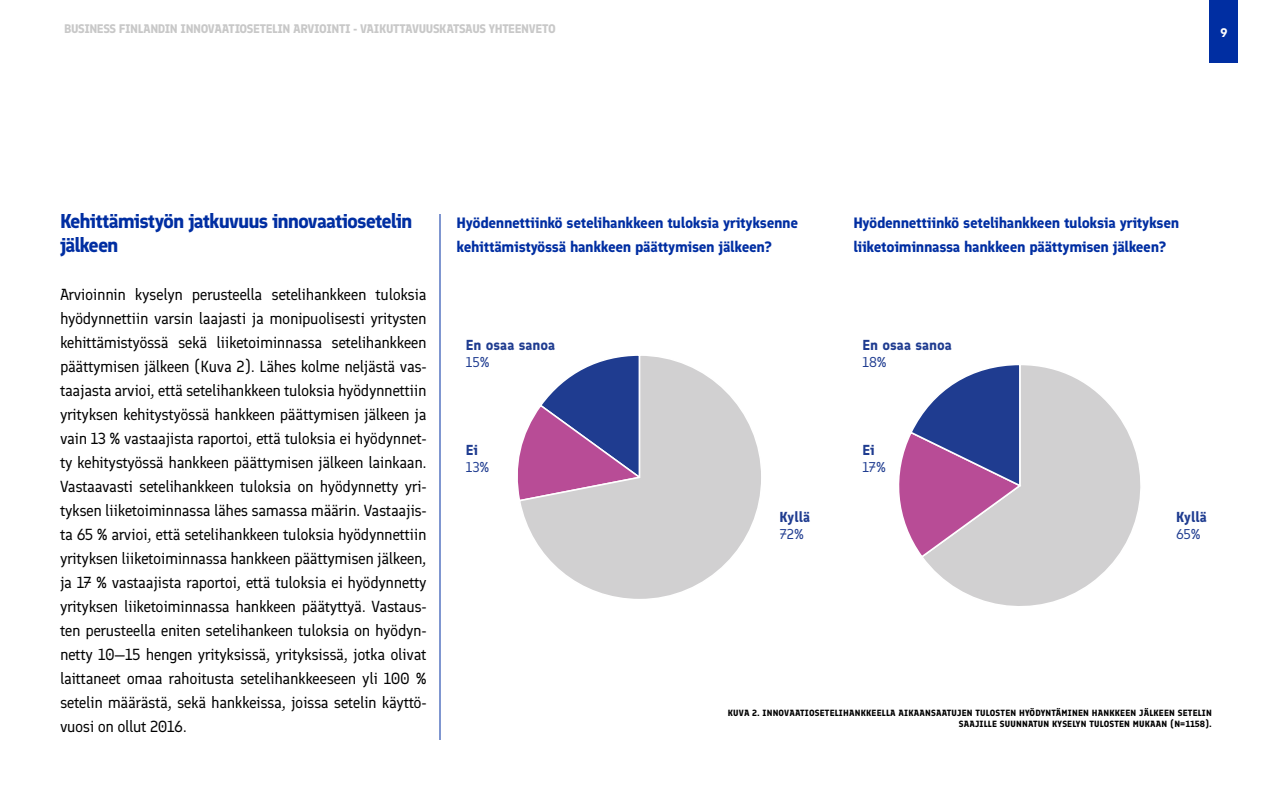
<style>
.page{position:relative;width:1280px;height:800px;background:#fff}
.page>*{position:absolute;margin:0;border:0;box-sizing:border-box;transform-origin:0 0}
.Alaotsikko_2_H4{font:700 20px/24px "Finlandica";letter-spacing:-.055em;color:#002ea2}
.Leipis{font:16px/24px "Finlandica";letter-spacing:-.025em;color:#000;text-align:justify}
.TOC_alaotsikko{font:700 15px/24px "Finlandica";letter-spacing:-.025em;color:#002ea2}
.t1{font:700 14.1px/16.9px "Finlandica";color:#1f3c90}
.t2{font:14.1px/16.9px "Finlandica";color:#1f3c90}
.t3{font:700 12.4px "Finlandica";letter-spacing:-.03em;color:#c8c8c8}
.t4{font:700 12.4px "Finlandica";color:#fff}
.image_text{font:700 9px/11px "Finlandica";letter-spacing:.02em;color:#000;text-align:right}
.s1{font-weight:400}
.s2{font-weight:700}
</style>
<div class="page">
<svg style="left:518px;top:355px;width:243px;height:244px"></svg>
<svg style="left:925px;top:365px;width:216px;height:241px"></svg>
<svg style="left:899px;top:365px;width:123px;height:194px"></svg>
<hr style="left:440px;top:214px;width:1px;height:526px;background:#002ea2">
<div style="left:1210px;top:0;width:28px;height:63px;background:#002ea2"></div>
<p class="t3" style="left:64px;top:21px;width:493px">BUSINESS FINLANDIN INNOVAATIOSETELIN ARVIOINTI - VAIKUTTAVUUSKATSAUS YHTEENVETO</p>
<p class="t4" style="left:1221px;top:25px;width:8px">9</p>
<h4 class="Alaotsikko_2_H4" style="left:60px;top:209px;width:354px">Kehittämistyön jatkuvuus innovaatiosetelin jälkeen</h4>
<p class="Leipis" style="left:60px;top:282px;width:368px">Arvioinnin kyselyn perusteella setelihankkeen tuloksia hyödynnettiin varsin laajasti ja monipuolisesti yritysten kehittämistyössä sekä liiketoiminnassa setelihankkeen päättymisen jälkeen (Kuva 2). Lähes kolme neljästä vas&shy;taajasta arvioi, että setelihankkeen tuloksia hyödynnettiin yrityksen kehitystyössä hankkeen päättymisen jälkeen ja vain 13 % vastaajista raportoi, että tuloksia ei hyödynnet&shy;ty kehitystyössä hankkeen päättymisen jälkeen lainkaan.<br>Vastaavasti setelihankkeen tuloksia on hyödynnetty yri&shy;tyksen liiketoiminnassa lähes samassa määrin. Vastaajis&shy;ta 65 % arvioi, että setelihankkeen tuloksia hyödynnettiin yrityksen liiketoiminnassa hankkeen päättymisen jälkeen, ja 17 % vastaajista raportoi, että tuloksia ei hyödynnetty yrityksen liiketoiminnassa hankkeen päätyttyä. Vastaus&shy;ten perusteella eniten setelihankeen tuloksia on hyödyn&shy;netty 10—15 hengen yrityksissä, yrityksissä, jotka olivat laittaneet omaa rahoitusta setelihankkeeseen yli 100 % setelin määrästä, sekä hankkeissa, joissa setelin käyttö&shy;vuosi on ollut 2016.</p>
<p class="TOC_alaotsikko" style="left:457px;top:211px;width:343px">Hyödennettiinkö setelihankkeen tuloksia yrityksenne kehittämistyössä hankkeen päättymisen jälkeen?</p>
<p class="TOC_alaotsikko" style="left:853px;top:211px;width:327px">Hyödennettiinkö setelihankkeen tuloksia yrityksen liiketoiminnassa hankkeen päättymisen jälkeen?</p>
<p class="t1" style="left:466px;top:337px;width:91px">En osaa sanoa<br><span class="s1">15%</span></p>
<p class="t2" style="left:466px;top:441px;width:25px"><span class="s2">Ei<br></span>13%</p>
<p class="t1" style="left:862px;top:337px;width:91px">En osaa sanoa<br><span class="s1">18%</span></p>
<p class="t1" style="left:779px;top:509px;width:32px">Kyllä<br><span class="s1">72%</span></p>
<p class="t2" style="left:862px;top:441px;width:25px"><span class="s2">Ei<br></span>17%</p>
<p class="t1" style="left:1176px;top:509px;width:32px">Kyllä<br><span class="s1">65%</span></p>
<p class="image_text" style="left:728px;top:707px;width:486px">KUVA 2. INNOVAATIOSETELIHANKKEELLA AIKAANSAATUJEN TULOSTEN HYÖDYNTÄMINEN HANKKEEN JÄLKEEN SETELIN<br>SAAJILLE SUUNNATUN KYSELYN TULOSTEN MUKAAN (N=1158).</p>
</div>
